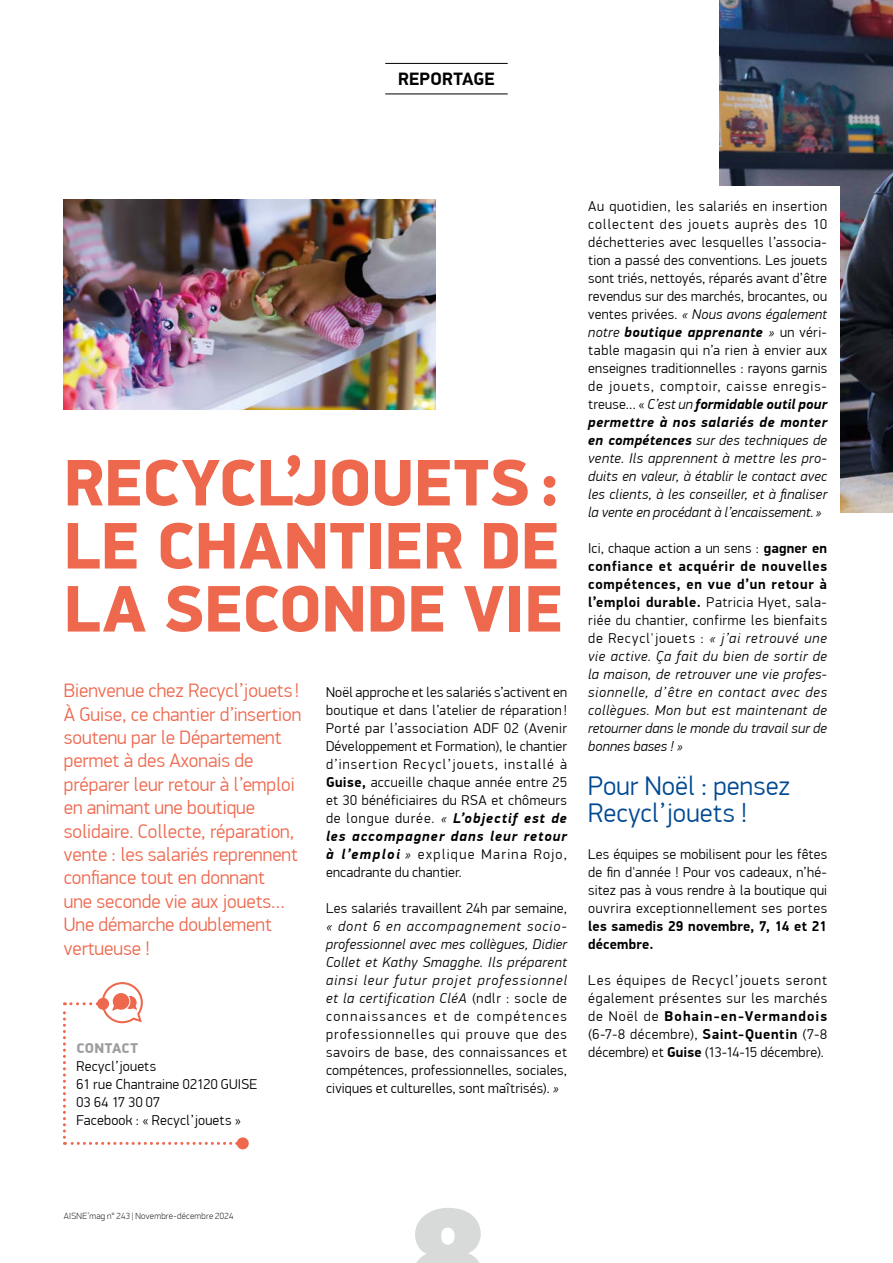
<style>
.page{position:relative;width:893px;height:1263px;background:#fff}
.page>*{position:absolute;margin:0;border:0;box-sizing:border-box;transform-origin:0 0}
.t1{font:900 135px "PF Din Text Pro";color:#d8dada}
.t2{font:900 66px/63px "PF Din Display Pro";letter-spacing:-.005em;color:#ee684e;text-align:justify}
.t3{font:300 27px/27px "PF Din Display Pro";letter-spacing:.005em;color:#004992}
.t4{font:300 19.5px/23.4px "PF Din Display Pro";color:#ee684e}
.t5{font:700 18px "PF Din Display Pro";letter-spacing:.01em;color:#000}
.t6{font:300 14.25px/18px "PF Din Display Pro";letter-spacing:.02em;color:#000;text-align:justify}
.t7{font:italic 300 14.25px/18px "PF Din Display Pro";letter-spacing:.02em;color:#000;text-align:justify}
.t8{font:700 14.25px/18px "PF Din Display Pro";letter-spacing:.01em;color:#000}
.t9{font:900 14.25px "PF Din Display Pro";letter-spacing:.015em;color:#9d9e9e}
.t10{font:100 9px "PF Din Display Pro";letter-spacing:.035em;color:#000}
.s1{font-weight:700}
.s2{font-style:italic}
.s3{font-weight:700;font-style:italic}
.s4{font-style:normal}
.s5{font-weight:700;font-style:normal}
</style>
<div class="page">
<hr style="left:385px;top:63px;width:123px;height:1px;background:#000">
<hr style="left:385px;top:94px;width:123px;height:1px;background:#000">
<img style="left:719px;top:0;width:174px;height:512px">
<div style="left:237px;top:1137px;width:12px;height:12px;background:#ee684e;border-radius:50%"></div>
<svg style="left:63px;top:982px;width:174px;height:163px"></svg>
<img style="left:64px;top:200px;width:372px;height:209px">
<div style="left:575px;top:187px;width:265px;height:978px;background:#fff"></div>
<p class="t5" style="left:398px;top:68px;width:98px">REPORTAGE</p>
<h2 class="t2" style="left:64px;top:454px;width:501px">RECYCL’JOUETS:<br>LE CHANTIER DE LA SECONDE VIE</h2>
<p class="t4" style="left:64px;top:679px;width:239px">Bienvenue chez Recycl’jouets !<br>À Guise, ce chantier d’insertion soutenu par le Département permet à des Axonais de préparer leur retour à l’emploi en animant une boutique solidaire. Collecte, réparation, vente : les salariés reprennent confiance tout en donnant<br>une seconde vie aux jouets…<br>Une démarche doublement vertueuse !</p>
<p class="t9" style="left:77px;top:1039px;width:63px">CONTACT</p>
<p class="t6" style="left:77px;top:1057px;width:182px;text-align:left">Recycl’jouets<br>61 rue Chantraine 02120 GUISE<br>03 64 17 30 07<br>Facebook : « Recycl’jouets »</p>
<p class="t6" style="left:326px;top:683px;width:242px">Noël approche et les salariés s’activent en boutique et dans l’atelier de réparation !<br>Porté par l’association ADF 02 (Avenir Développement et Formation), le chantier d’insertion Recycl’jouets, installé à <span class="s1">Guise,</span> accueille chaque année entre 25 et 30 bénéficiaires du RSA et chômeurs de longue durée. <span class="s2">«</span> <span class="s3">L’objectif est de les accompagner dans leur retour à l’emploi</span> <span class="s2">»</span> explique Marina Rojo, encadrante du chantier.</p>
<p class="t6" style="left:326px;top:899px;width:242px">Les salariés travaillent 24h par semaine,</p>
<p class="t6" style="left:326px;top:917px;width:242px"><span class="s2">« dont 6 en accompagnement socio&shy;professionnel avec mes collègues, Didier Collet et Kathy Smagghe. Ils préparent ainsi leur futur projet professionnel et la certification CléA</span> (ndlr : socle de connaissances et de compétences professionnelles qui prouve que des savoirs de base, des connaissances et compétences, professionnelles, sociales, civiques et culturelles, sont maîtrisés). <span class="s2">»</span></p>
<p class="t6" style="left:588px;top:197px;width:240px">Au quotidien, les salariés en insertion collectent des jouets auprès des 10 déchetteries avec lesquelles l’associa&shy;tion a passé des conventions. Les jouets sont triés, nettoyés, réparés avant d’être revendus sur des marchés, brocantes, ou ventes privées. <span class="s2">« Nous avons également notre</span> <span class="s3">boutique apprenante</span> <span class="s2">»</span> un véri&shy;table magasin qui n’a rien à envier aux enseignes traditionnelles : rayons garnis de jouets, comptoir, caisse enregis&shy;treuse… « <span class="s2">C’est un</span> <span class="s3">formidable outil pour permettre à nos salariés de monter en compétences</span> <span class="s2">sur des techniques de vente. Ils apprennent à mettre les pro&shy;duits en valeur, à établir le contact avec les clients, à les conseiller, et à finaliser la vente en procédant à l’encaissement. »</span></p>
<p class="t7" style="left:588px;top:539px;width:240px"><span class="s4">Ici, chaque action a un sens :</span> <span class="s5">gagner en confiance et acquérir de nouvelles compétences, en vue d’un retour à l’emploi durable.</span> <span class="s4">Patricia Hyet, sala&shy;riée du chantier, confirme les bienfaits de Recycl'jouets :</span> « j’ai retrouvé une vie active. Ça fait du bien de sortir de la maison, de retrouver une vie profes&shy;sionnelle, d’être en contact avec des collègues. Mon but est maintenant de retourner dans le monde du travail sur de bonnes bases ! »</p>
<h3 class="t3" style="left:588px;top:773px;width:204px">Pour Noël : pensez<br>Recycl’jouets !</h3>
<p class="t6" style="left:588px;top:845px;width:240px">Les équipes se mobilisent pour les fêtes de fin d'année ! Pour vos cadeaux, n’hé&shy;sitez pas à vous rendre à la boutique qui ouvrira exceptionnellement ses portes</p>
<p class="t8" style="left:588px;top:918px;width:240px">les samedis 29 novembre, 7, 14 et 21 décembre.</p>
<p class="t6" style="left:588px;top:971px;width:240px">Les équipes de Recycl’jouets seront également présentes sur les marchés de Noël de <span class="s1">Bohain-en-Vermandois </span>(6-7-8 décembre), <span class="s1">Saint-Quentin</span> (7-8 décembre) et <span class="s1">Guise</span> (13-14-15 décembre).</p>
<p class="t10" style="left:64px;top:1211px;width:171px">AISNE’mag n° 243 | Novembre-décembre 2024</p>
<h1 class="t1" style="left:406px;top:1169px;width:83px">8</h1>
</div>
